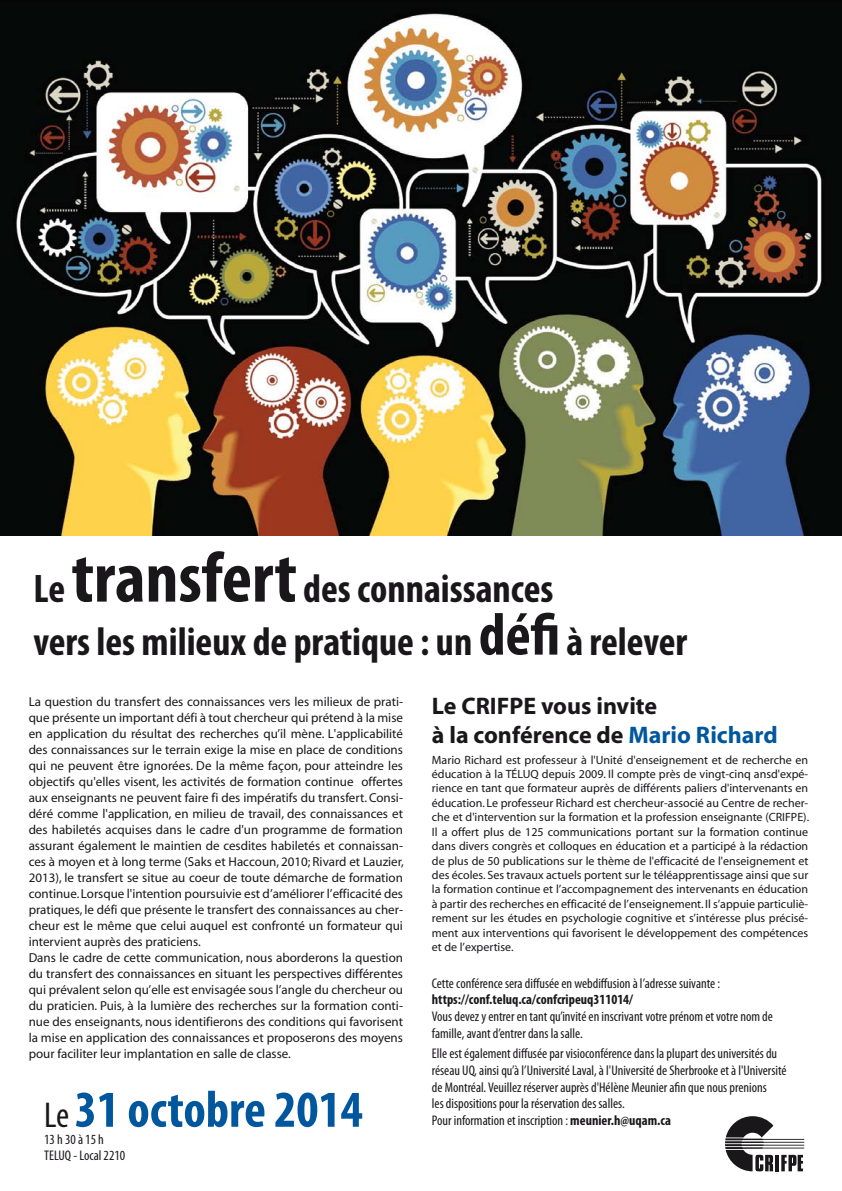
<style>
.page{position:relative;width:842px;height:1191px;background:#fff}
.page>*{position:absolute;margin:0;border:0;box-sizing:border-box;transform-origin:0 0}
.t1{font:700 condensed 52px "Myriad Pro";color:#00579d}
.t2{font:700 condensed 40px/53px "Myriad Pro";color:#1a171b}
.t3{font:700 24px/28.8px "Myriad";color:#1a171b}
.t4{font:condensed 14px/16.8px "Myriad Pro";color:#1a171b}
.t5{font:700 condensed 14px "Myriad Pro";color:#1a171b}
.t6{font:13px/16px "Myriad";color:#1a171b}
.t7{font:12px/14.4px "Myriad";color:#1a171b;text-align:justify}
.s1{font-size:72px}
.s2{font-size:60px}
.s3{color:#00579d}
.s4{font-weight:700}
.s5{font-weight:400;font-size:36px;color:#1a171b}
</style>
<div class="page">
<img style="left:0;top:1px;width:841px;height:535px">
<svg style="left:725px;top:1116px;width:79px;height:55px"></svg>
<h2 class="t2" style="left:33px;top:561px;width:655px">Le <span class="s1">transfert</span> des connaissances<br>vers les milieux de pratique : un <span class="s2">défi</span> à relever</h2>
<h3 class="t3" style="left:432px;top:692px;width:347px">Le CRIFPE vous invite<br>à la conférence de <span class="s3">Mario Richard</span></h3>
<p class="t7" style="left:432px;top:753px;width:379px">Mario Richard est professeur à l'Unité d'enseignement et de recherche en éducation à la TÉLUQ depuis 2009. Il compte près de vingt-cinq ansd'expé&shy;rience en tant que formateur auprès de différents paliers d'intervenants en éducation. Le professeur Richard est chercheur-associé au Centre de recher&shy;che et d'intervention sur la formation et la profession enseignante (CRIFPE).<br>Il a offert plus de 125 communications portant sur la formation continue dans divers congrès et colloques en éducation et a participé à la rédaction de plus de 50 publications sur le thème de l'efficacité de l'enseignement et des écoles. Ses travaux actuels portent sur le téléapprentissage ainsi que sur la formation continue et l’accompagnement des intervenants en éducation à partir des recherches en efficacité de l’enseignement. Il s’appuie particuliè&shy;rement sur les études en psychologie cognitive et s’intéresse plus précisé&shy;ment aux interventions qui favorisent le développement des compétences et de l’expertise.</p>
<p class="t6" style="left:29px;top:694px;width:377px">La question du transfert des connaissances vers les milieux de prati&shy;que présente un important défi à tout chercheur qui prétend à la mise en application du résultat des recherches qu’il mène. L'applicabilité des connaissances sur le terrain exige la mise en place de conditions qui ne peuvent être ignorées. De la même façon, pour atteindre les objectifs qu'elles visent, les activités de formation continue offertes aux enseignants ne peuvent faire fi des impératifs du transfert. Consi&shy;déré comme l'application, en milieu de travail, des connaissances et des habiletés acquises dans le cadre d'un programme de formation assurant également le maintien de cesdites habiletés et connaissan&shy;ces à moyen et à long terme (Saks et Haccoun, 2010; Rivard et Lauzier, 2013), le transfert se situe au coeur de toute démarche de formation continue. Lorsque l'intention poursuivie est d’améliorer l’efficacité des pratiques, le défi que présente le transfert des connaissances au cher&shy;cheur est le même que celui auquel est confronté un formateur qui intervient auprès des praticiens.<br>Dans le cadre de cette communication, nous aborderons la question du transfert des connaissances en situant les perspectives différentes qui prévalent selon qu’elle est envisagée sous l’angle du chercheur ou du praticien. Puis, à la lumière des recherches sur la formation conti&shy;nue des enseignants, nous identifierons des conditions qui favorisent la mise en application des connaissances et proposerons des moyens pour faciliter leur implantation en salle de classe.</p>
<p class="t4" style="left:432px;top:974px;width:290px">Cette conférence sera diffusée en webdiffusion à l’adresse suivante :</p>
<p class="t5" style="left:432px;top:991px;width:203px">https://conf.teluq.ca/confcripeuq311014/</p>
<p class="t4" style="left:432px;top:1008px;width:343px">Vous devez y entrer en tant qu’invité en inscrivant votre prénom et votre nom de famille, avant d’entrer dans la salle.</p>
<p class="t4" style="left:432px;top:1044px;width:356px">Elle est également diffusée par visioconférence dans la plupart des universités du réseau UQ, ainsi qu’à l’Université Laval, à l'Université de Sherbrooke et à l'Université de Montréal. Veuillez réserver auprès d'Hélène Meunier afin que nous prenions<br>les dispositions pour la réservation des salles.<br>Pour information et inscription : <span class="s4">meunier.h@uqam.ca</span></p>
<h1 class="t1" style="left:44px;top:1077px;width:320px"><span class="s5">Le</span> 31 octobre 2014</h1>
<p class="t4" style="left:44px;top:1130px;width:82px">13 h 30 à 15 h<br>TELUQ - Local 2210</p>
</div>
